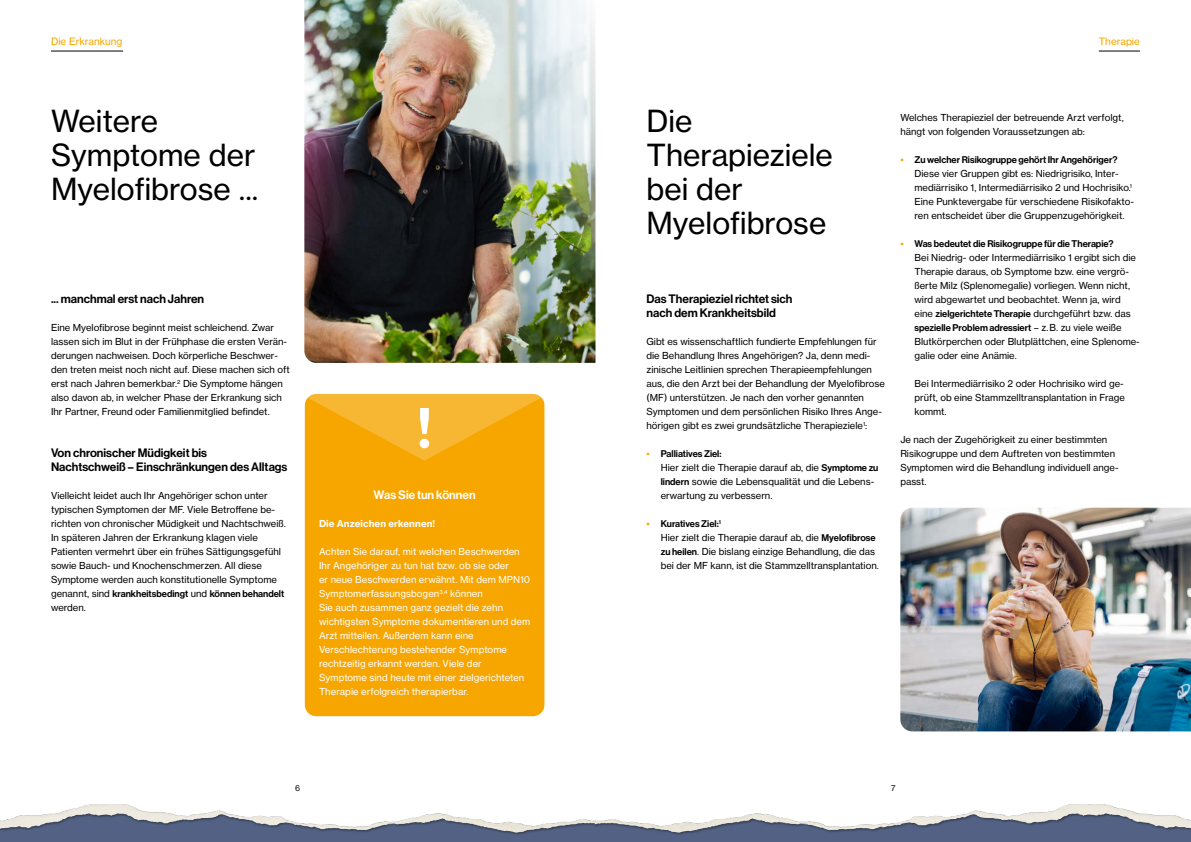
<style>
.page{position:relative;width:1191px;height:842px;background:#fff}
.page>*{position:absolute;margin:0;border:0;box-sizing:border-box;transform-origin:0 0}
.t1{font:700 53.7px "Volta Modern Text 75";color:#fff}
.t2{font:30px/34px "Volta Modern Text 55 Roman";color:#000}
.t3{font:500 12px/14px "Volta Modern Display 65";color:#000}
.t4{font:500 12px "Volta Modern Display 65";color:#fff}
.t5{font:10px "Volta Modern Text 55 Roman";color:#f7a600}
.t6{font:9.5px/14px "Volta Modern Text 55 Roman";color:#000}
.t7{font:9.5px/14px "Volta Modern Text 55 Roman";letter-spacing:.01em;color:#fff}
.t8{font:500 9.5px "Volta Modern Display 65";color:#000}
.t9{font:700 9.5px "Volta Modern Text 75";letter-spacing:.01em;color:#fff}
.t10{font:8px "Volta Modern Text 55 Roman";color:#000}
.s1{font-family:"Volta Modern Text 55 Roman";font-weight:400}
.s2{color:#f7a600}
.s3{font-family:"Volta Modern Display 65";font-weight:500}
</style>
<div class="page">
<img style="left:68px;top:804px;width:71px;height:6px">
<svg style="left:0;top:810px;width:1191px;height:32px"></svg>
<div style="left:595px;top:804px;width:596px;height:32px;background:#000;opacity:.4"></div>
<img style="left:900px;top:508px;width:291px;height:223px">
<img style="left:304px;top:0;width:291px;height:363px">
<div style="left:305px;top:394px;width:239px;height:322px;background:#f7a600;border-radius:11px"></div>
<svg style="left:305px;top:394px;width:239px;height:67px"></svg>
<hr style="left:51px;top:51px;width:72px;height:1px;background:#000">
<hr style="left:1098px;top:51px;width:42px;height:1px;background:#000">
<p class="t5" style="left:51px;top:36px;width:73px">Die Erkrankung</p>
<p class="t5" style="left:1098px;top:36px;width:43px">Therapie</p>
<h2 class="t2" style="left:51px;top:104px;width:209px">Weitere<br>Symptome der<br>Myelofibrose ...</h2>
<h2 class="t2" style="left:646px;top:104px;width:188px">Die<br>Therapieziele bei der<br>Myelofibrose</h2>
<p class="t3" style="left:51px;top:292px;width:155px">... manchmal erst nach Jahren</p>
<p class="t6" style="left:51px;top:321px;width:240px">Eine Myelofibrose beginnt meist schleichend. Zwar lassen sich im Blut in der Frühphase die ersten Verän&shy;derungen nachweisen. Doch körperliche Beschwer&shy;den treten meist noch nicht auf. Diese machen sich oft erst nach Jahren bemerkbar.<sup>2</sup> Die Symptome hängen also davon ab, in welcher Phase der Erkrankung sich Ihr Partner, Freund oder Familienmitglied befindet.</p>
<p class="t3" style="left:51px;top:446px;width:238px">Von chronischer Müdigkeit bis<br>Nachtschweiß – Einschränkungen des Alltags</p>
<p class="t6" style="left:51px;top:489px;width:236px">Vielleicht leidet auch Ihr Angehöriger schon unter typischen Symptomen der MF. Viele Betroffene be&shy;richten von chronischer Müdigkeit und Nachtschweiß.<br>In späteren Jahren der Erkrankung klagen viele Patienten vermehrt über ein frühes Sättigungsgefühl sowie Bauch- und Knochenschmerzen. All diese Symptome werden auch konstitutionelle Symptome</p>
<p class="t8" style="left:51px;top:588px;width:235px"><span class="s1">genannt, sind</span> krankheitsbedingt <span class="s1">und</span> können behandelt</p>
<p class="t6" style="left:51px;top:601px;width:36px">werden.</p>
<h1 class="t1" style="left:417px;top:394px;width:17px">!</h1>
<p class="t4" style="left:374px;top:488px;width:103px">Was Sie tun können</p>
<p class="t9" style="left:319px;top:518px;width:118px">Die Anzeichen erkennen!</p>
<p class="t7" style="left:319px;top:545px;width:213px">Achten Sie darauf, mit welchen Beschwerden Ihr Angehöriger zu tun hat bzw. ob sie oder<br>er neue Beschwerden erwähnt. Mit dem MPN10<br>Symptomerfassungsbogen<sup>3,4</sup> können<br>Sie auch zusammen ganz gezielt die zehn wichtigsten Symptome dokumentieren und dem Arzt mitteilen. Außerdem kann eine Verschlechterung bestehender Symptome rechtzeitig erkannt werden. Viele der Symptome sind heute mit einer zielgerichteten Therapie erfolgreich therapierbar.</p>
<p class="t3" style="left:646px;top:292px;width:147px">Das Therapieziel richtet sich nach dem Krankheitsbild</p>
<p class="t6" style="left:646px;top:335px;width:240px">Gibt es wissenschaftlich fundierte Empfehlungen für die Behandlung Ihres Angehörigen? Ja, denn medi&shy;zinische Leitlinien sprechen Therapieempfehlungen aus, die den Arzt bei der Behandlung der Myelofibrose (MF) unterstützen. Je nach den vorher genannten Symptomen und dem persönlichen Risiko Ihres Ange&shy;hörigen gibt es zwei grundsätzliche Therapieziele<sup>1</sup>:</p>
<p class="t8" style="left:646px;top:448px;width:77px"><span class="s2">•</span> Palliatives Ziel:</p>
<p class="t6" style="left:660px;top:461px;width:219px">Hier zielt die Therapie darauf ab, die <span class="s3">Symptome zu lindern</span> sowie die Lebensqualität und die Lebens&shy;erwartung zu verbessern.</p>
<p class="t8" style="left:646px;top:518px;width:76px"><span class="s2">•</span> Kuratives Ziel:<sup>1</sup></p>
<p class="t6" style="left:660px;top:531px;width:220px">Hier zielt die Therapie darauf ab, die <span class="s3">Myelofibrose zu heilen</span>. Die bislang einzige Behandlung, die das bei der MF kann, ist die Stammzelltransplantation.</p>
<p class="t6" style="left:900px;top:111px;width:225px">Welches Therapieziel der betreuende Arzt verfolgt, hängt von folgenden Voraussetzungen ab:</p>
<p class="t8" style="left:900px;top:154px;width:219px"><span class="s2">•</span> Zu welcher Risikogruppe gehört Ihr Angehöriger?</p>
<p class="t6" style="left:914px;top:167px;width:221px">Diese vier Gruppen gibt es: Niedrigrisiko, Inter&shy;mediärrisiko 1, Intermediärrisiko 2 und Hochrisiko.<sup>1<br></sup>Eine Punktevergabe für verschiedene Risikofakto&shy;ren entscheidet über die Gruppenzugehörigkeit.</p>
<p class="t8" style="left:900px;top:238px;width:215px"><span class="s2">•</span> Was bedeutet die Risikogruppe für die Therapie?</p>
<p class="t6" style="left:914px;top:251px;width:223px">Bei Niedrig- oder Intermediärrisiko 1 ergibt sich die Therapie daraus, ob Symptome bzw. eine vergrö&shy;ßerte Milz (Splenomegalie) vorliegen. Wenn nicht, wird abgewartet und beobachtet. Wenn ja, wird eine <span class="s3">zielgerichtete Therapie</span> durchgeführt bzw. das</p>
<p class="t8" style="left:914px;top:322px;width:209px">spezielle Problem adressiert <span class="s1">– z. B. zu viele weiße</span></p>
<p class="t6" style="left:914px;top:335px;width:227px">Blutkörperchen oder Blutplättchen, eine Splenome&shy;galie oder eine Anämie.</p>
<p class="t6" style="left:914px;top:377px;width:212px">Bei Intermediärrisiko 2 oder Hochrisiko wird ge&shy;prüft, ob eine Stammzelltransplantation in Frage kommt.</p>
<p class="t6" style="left:900px;top:433px;width:220px">Je nach der Zugehörigkeit zu einer bestimmten Risikogruppe und dem Auftreten von bestimmten Symptomen wird die Behandlung individuell ange&shy;passt.</p>
<p class="t10" style="left:295px;top:783px;width:7px">6</p>
<p class="t10" style="left:891px;top:783px;width:6px">7</p>
</div>
